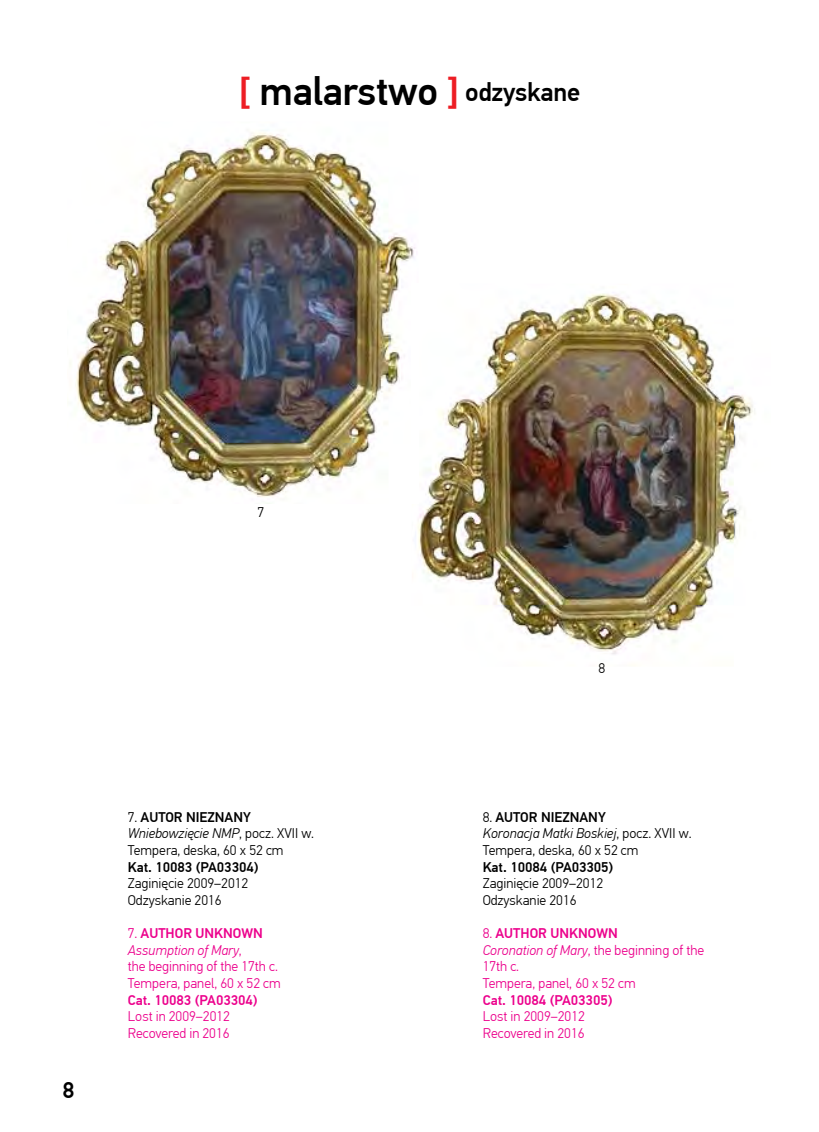
<style>
.page{position:relative;width:819px;height:1132px;background:#fff}
.page>*{position:absolute;margin:0;border:0;box-sizing:border-box;transform-origin:0 0}
.t1{font:500 40.25px "PF Din Text Pro";letter-spacing:-.01em;color:#000}
.t2{font:500 22.75px "PF Din Text Pro";color:#000}
.t3{font:300 14px/16.6px "PF Din Text Pro";color:#ec008c}
.t4{font:300 14px/16.6px "PF Din Text Pro";color:#000}
.t5{font:500 14px "PF Din Text Pro";color:#000}
.t6{font:500 14px "PF Din Text Pro";color:#ec008c}
.s1{color:#ed1d24}
.s2{font-size:26.25px}
.s3{font-weight:500}
.s4{font-style:italic}
</style>
<div class="page">
<img style="left:70px;top:132px;width:346px;height:365px">
<img style="left:417px;top:293px;width:338px;height:362px">
<img style="left:412px;top:284px;width:6px;height:219px">
<h1 class="t1" style="left:239px;top:67px;width:343px"><span class="s1">[</span> malarstwo <span class="s1">]</span> <span class="s2">odzyskane</span></h1>
<p class="t4" style="left:257px;top:503px;width:8px">7</p>
<h2 class="t2" style="left:62px;top:1076px;width:13px">8</h2>
<p class="t4" style="left:128px;top:808px;width:188px">7. <span class="s3">AUTOR NIEZNANY<br></span><span class="s4">Wniebowzięcie NMP</span>, pocz. XVII w.<br>Tempera, deska, 60 x 52 cm</p>
<p class="t5" style="left:128px;top:858px;width:132px">Kat. 10083 (PA03304)</p>
<p class="t4" style="left:128px;top:875px;width:122px">Zaginięcie 2009–2012<br>Odzyskanie 2016</p>
<p class="t3" style="left:128px;top:925px;width:155px">7. <span class="s3">AUTHOR UNKNOWN<br></span><span class="s4">Assumption of Mary</span>,<br>the beginning of the 17th c.<br>Tempera, panel, 60 x 52 cm</p>
<p class="t6" style="left:128px;top:991px;width:131px">Cat. 10083 (PA03304)</p>
<p class="t3" style="left:128px;top:1008px;width:104px">Lost in 2009–2012<br>Recovered in 2016</p>
<p class="t4" style="left:598px;top:660px;width:8px">8</p>
<p class="t4" style="left:482px;top:808px;width:210px">8. <span class="s3">AUTOR NIEZNANY<br></span><span class="s4">Koronacja Matki Boskiej</span>, pocz. XVII w.<br>Tempera, deska, 60 x 52 cm</p>
<p class="t5" style="left:482px;top:858px;width:132px">Kat. 10084 (PA03305)</p>
<p class="t4" style="left:482px;top:875px;width:122px">Zaginięcie 2009–2012<br>Odzyskanie 2016</p>
<p class="t3" style="left:482px;top:924px;width:223px">8. <span class="s3">AUTHOR UNKNOWN<br></span><span class="s4">Coronation of Mary</span>, the beginning of the<br>17th c.<br>Tempera, panel, 60 x 52 cm</p>
<p class="t6" style="left:482px;top:991px;width:131px">Cat. 10084 (PA03305)</p>
<p class="t3" style="left:482px;top:1008px;width:104px">Lost in 2009–2012<br>Recovered in 2016</p>
</div>
